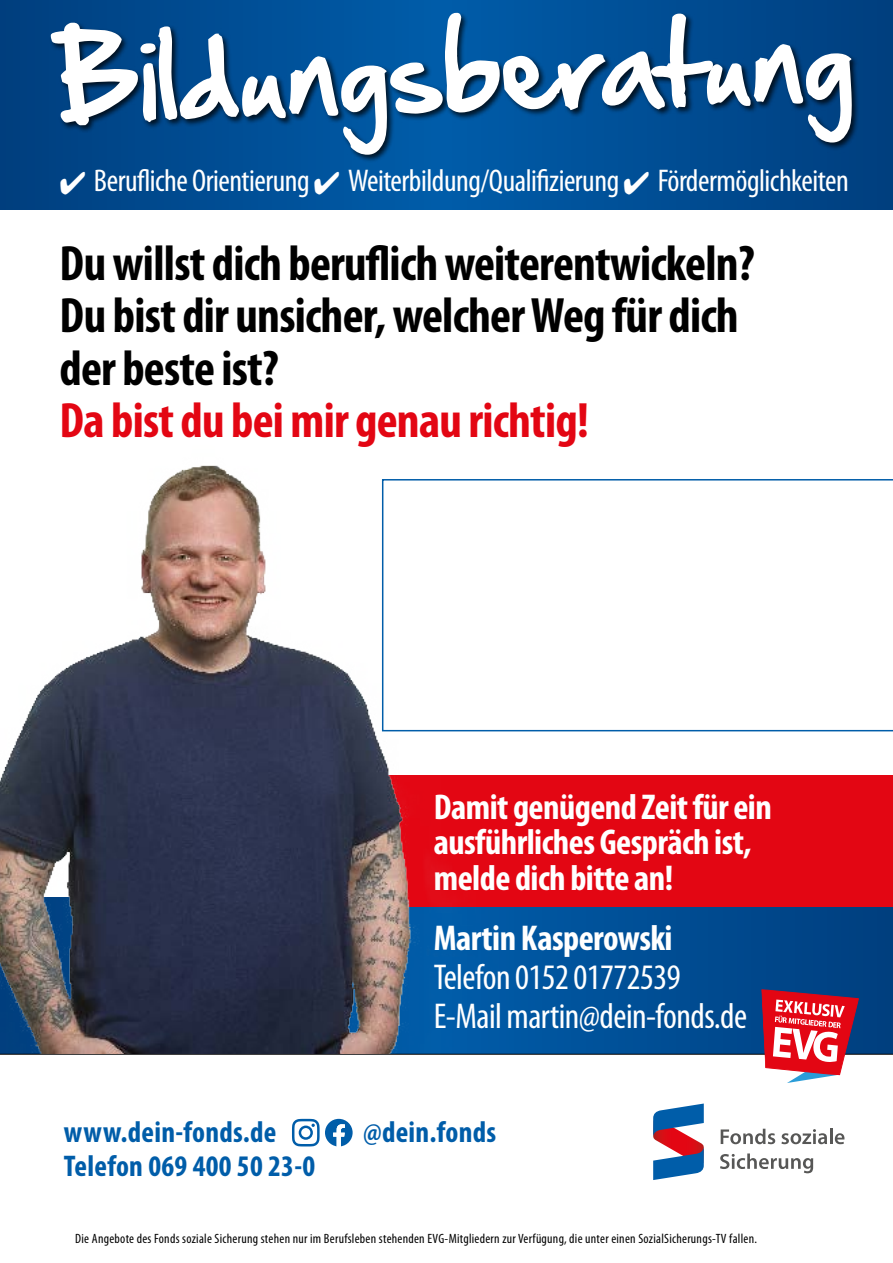
<style>
.page{position:relative;width:893px;height:1263px;background:#fff}
.page>*{position:absolute;margin:0;border:0;box-sizing:border-box;transform-origin:0 0}
.t1{font:99.3px "Hand Of Sean";color:#fff}
.t2{font:700 condensed 49.95px/52.3px "Myriad Pro";letter-spacing:-.015em;color:#000}
.t3{font:700 condensed 49.95px "Myriad Pro";letter-spacing:-.015em;color:#e30613}
.t4{font:700 condensed 36px/35.4px "Myriad Pro";letter-spacing:-.015em;color:#fff}
.t5{font:condensed 36px/39px "Myriad Pro";letter-spacing:-.015em;color:#fff}
.t6{font:condensed 31.5px "Myriad Pro";letter-spacing:-.015em;color:#fff}
.t7{font:700 condensed 30px "Myriad Pro";letter-spacing:.01em;color:#005da9}
.t8{font:condensed 13.5px "Myriad Pro";letter-spacing:.02em;color:#000}
</style>
<div class="page">
<svg style="left:508px;top:479px;width:385px;height:252px"></svg>
<svg style="left:508px;top:906px;width:385px;height:148px;background:#014b90"></svg>
<svg style="left:0;top:0;width:893px;height:209px;background:#004a8f"></svg>
<hr style="left:0;top:1054px;width:893px;height:1px;background:#000">
<div style="left:49px;top:12px;width:810px;height:151px;background:#000;opacity:.75"></div>
<div style="left:383px;top:774px;width:510px;height:132px;background:#e30613"></div>
<svg style="left:721px;top:1129px;width:54px;height:15px"></svg>
<svg style="left:781px;top:1129px;width:63px;height:15px"></svg>
<svg style="left:720px;top:1153px;width:93px;height:20px"></svg>
<svg style="left:653px;top:1103px;width:51px;height:77px"></svg>
<svg style="left:292px;top:1119px;width:61px;height:27px"></svg>
<svg style="left:761px;top:984px;width:102px;height:99px"></svg>
<img style="left:0;top:465px;width:508px;height:589px">
<h1 class="t1" style="left:54px;top:-12px;width:800px;rotate:-1deg">Bildungsberatung</h1>
<h3 class="t6" style="left:60px;top:164px;width:791px">✔ Berufliche Orientierung ✔ Weiterbildung/Qualifizierung ✔ Fördermöglichkeiten</h3>
<h2 class="t2" style="left:60px;top:238px;width:697px">Du willst dich beruflich weiterentwickeln?<br>Du bist dir unsicher, welcher Weg für dich der beste ist?</h2>
<h2 class="t3" style="left:60px;top:393px;width:531px">Da bist du bei mir genau richtig!</h2>
<h3 class="t4" style="left:434px;top:789px;width:340px">Damit genügend Zeit für ein ausführliches Gespräch ist, melde dich bitte an!</h3>
<h3 class="t4" style="left:434px;top:921px;width:240px">Martin Kasperowski</h3>
<h3 class="t5" style="left:434px;top:959px;width:315px">Telefon 0152 01772539<br>E-Mail martin@dein-fonds.de</h3>
<h3 class="t7" style="left:64px;top:1115px;width:214px">www.dein-fonds.de</h3>
<h3 class="t7" style="left:363px;top:1115px;width:135px">@dein.fonds</h3>
<h3 class="t7" style="left:64px;top:1149px;width:253px">Telefon 069 400 50 23-0</h3>
<p class="t8" style="left:75px;top:1231px;width:683px">Die Angebote des Fonds soziale Sicherung stehen nur im Berufsleben stehenden EVG-Mitgliedern zur Verfügung, die unter einen SozialSicherungs-TV fallen.</p>
</div>
